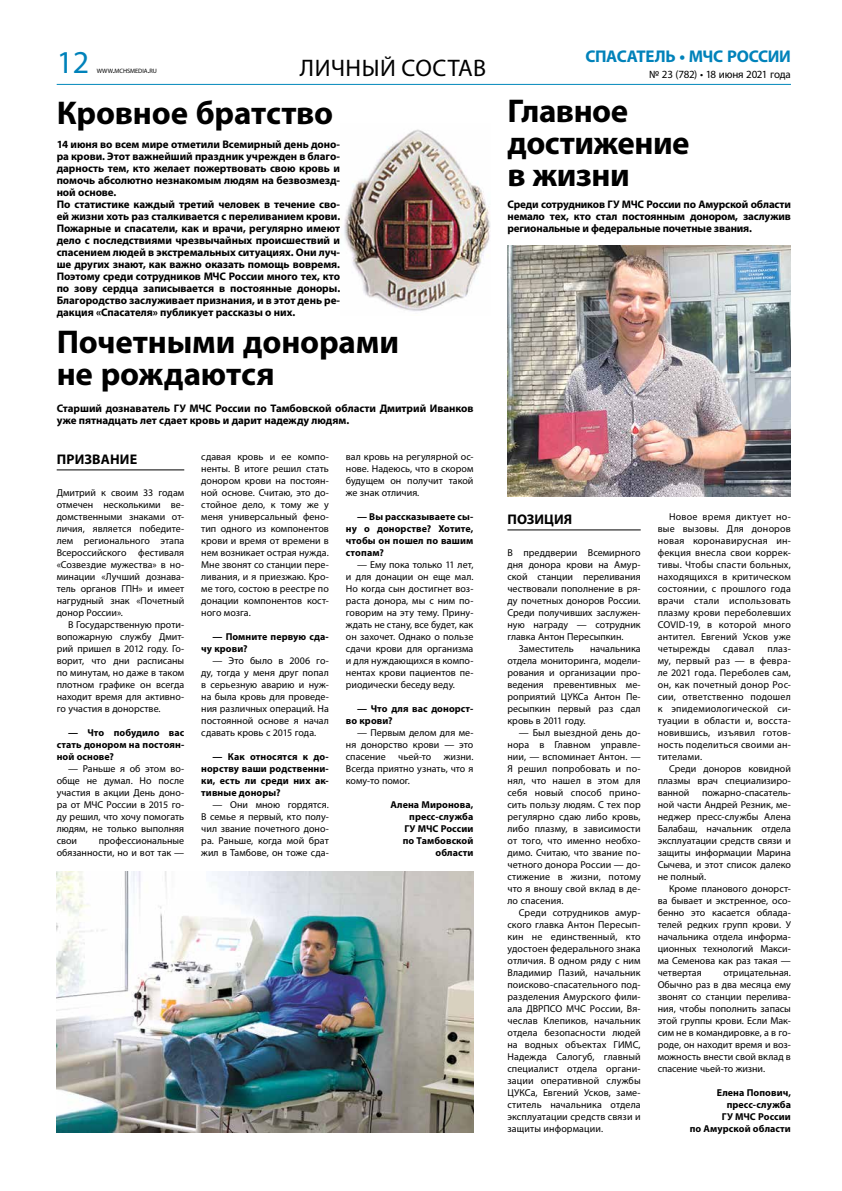
<style>
.page{position:relative;width:842px;height:1191px;background:#fff}
.page>*{position:absolute;margin:0;border:0;box-sizing:border-box;transform-origin:0 0}
.t1{font:700 33px/32px "Myriad Pro";letter-spacing:-.005em;color:#000}
.t2{font:32px "Myriad Pro";color:#0082ba}
.t3{font:24px "Myriad Pro";color:#000}
.t4{font:700 17px "Myriad Pro";letter-spacing:-.02em;color:#0082ba}
.t5{font:700 14px "Myriad Pro";letter-spacing:.005em;color:#000}
.t6{font:700 11px/12px "Myriad Pro";letter-spacing:-.005em;color:#000}
.t7{font:11px "Myriad Pro";letter-spacing:-.02em;color:#000}
.t8{font:10px/12px "Myriad Pro";color:#000;text-align:justify}
.t9{font:700 10px/12px "Myriad Pro";letter-spacing:.01em;color:#000;text-align:justify}
.t10{font:6.3px "Myriad Pro";letter-spacing:-.01em;color:#000}
.s1{font-size:9px}
</style>
<div class="page">
<hr style="left:57px;top:84px;width:734px;height:1px;background:#0087bb">
<hr style="left:57px;top:469px;width:127px;height:1px;background:#000">
<hr style="left:507px;top:529px;width:134px;height:1px;background:#000">
<img style="left:507px;top:246px;width:284px;height:250px">
<img style="left:57px;top:871px;width:416px;height:261px">
<img style="left:344px;top:129px;width:146px;height:182px">
<h2 class="t2" style="left:57px;top:42px;width:34px">12</h2>
<p class="t10" style="left:97px;top:67px;width:62px">WWW<span class="s1">.</span>MCHSMEDIA<span class="s1">.</span>RU</p>
<h3 class="t3" style="left:300px;top:53px;width:31px">личн</h3>
<h3 class="t3" style="left:362px;top:53px;width:55px">ый состав</h3>
<h1 class="t1" style="left:57px;top:98px;width:278px">Кровное братство</h1>
<p class="t6" style="left:57px;top:138px;width:285px">14 июня во всем мире отметили Всемирный день доно&shy;ра крови. Этот важнейший праздник учрежден в благо&shy;дарность тем, кто желает пожертвовать свою кровь и помочь абсолютно незнакомым людям на безвозмезд&shy;ной основе.<br>По статистике каждый третий человек в течение сво&shy;ей жизни хоть раз сталкивается с переливанием крови.<br>Пожарные и спасатели, как и врачи, регулярно имеют дело с последствиями чрезвычайных происшествий и спасением людей в экстремальных ситуациях. Они луч&shy;ше других знают, как важно оказать помощь вовремя.<br>Поэтому среди сотрудников МЧС России много тех, кто по зову сердца записывается в постоянные доноры.<br>Благородство заслуживает признания, и в этот день ре&shy;дакция «Спасателя» публикует рассказы о них.</p>
<h1 class="t1" style="left:57px;top:326px;width:344px">Почетными донорами не рождаются</h1>
<p class="t6" style="left:57px;top:402px;width:418px">Старший дознаватель ГУ МЧС России по Тамбовской области Дмитрий Иванков уже пятнадцать лет сдает кровь и дарит надежду людям.</p>
<h3 class="t5" style="left:57px;top:451px;width:82px">ПРИЗВАН ИЕ</h3>
<p class="t8" style="left:57px;top:486px;width:129px">Дмитрий к своим 33 годам отмечен несколькими ве&shy;домственными знаками от&shy;личия, является победите&shy;лем регионального этапа Всероссийского фестиваля «Созвездие мужества» в но&shy;минации «Лучший дознава&shy;тель органов ГПН» и имеет нагрудный знак «Почетный донор России».</p>
<p class="t8" style="left:57px;top:618px;width:129px;text-indent:11px">В Государственную проти&shy;вопожарную службу Дмит&shy;рий пришел в 2012 году. Го&shy;ворит, что дни расписаны по минутам, но даже в таком плотном графике он всегда находит время для активно&shy;го участия в донорстве.</p>
<p class="t9" style="left:57px;top:726px;width:129px;text-indent:11px">— Что побудило вас стать донором на постоян&shy;ной основе?</p>
<p class="t8" style="left:57px;top:762px;width:129px;text-indent:11px">— Раньше я об этом во&shy;обще не думал. Но после участия в акции День доно&shy;ра от МЧС России в 2015 го&shy;ду решил, что хочу помогать людям, не только выполняя свои</p>
<p class="t8" style="left:57px;top:834px;width:129px;text-align:right">профессиональные обязанности, но и вот так —</p>
<p class="t8" style="left:201px;top:450px;width:129px">сдавая кровь и ее компо&shy;ненты. В итоге решил стать донором крови на постоян&shy;ной основе. Считаю, это до&shy;стойное дело, к тому же у меня универсальный фено&shy;тип одного из компонентов крови и время от времени в нем возникает острая нужда.<br>Мне звонят со станции пере&shy;ливания, и я приезжаю. Кро&shy;ме того, состою в реестре по донации компонентов кост&shy;ного мозга.</p>
<p class="t9" style="left:201px;top:630px;width:129px;text-indent:11px">— Помните первую сда&shy;чу крови?</p>
<p class="t8" style="left:201px;top:654px;width:129px;text-indent:11px">— Это было в 2006 го&shy;ду, тогда у меня друг попал в серьезную аварию и нуж&shy;на была кровь для проведе&shy;ния различных операций. На постоянной основе я начал сдавать кровь с 2015 года.</p>
<p class="t9" style="left:201px;top:750px;width:129px;text-indent:11px">— Как относятся к до&shy;норству ваши родственни&shy;ки, есть ли среди них ак&shy;тивные доноры?</p>
<p class="t8" style="left:201px;top:798px;width:129px;text-indent:11px">— Они мною гордятся.<br>В семье я первый, кто полу&shy;чил звание почетного доно&shy;ра. Раньше, когда мой брат жил в Тамбове, он тоже сда-</p>
<p class="t8" style="left:346px;top:450px;width:129px">вал кровь на регулярной ос&shy;нове. Надеюсь, что в скором будущем он получит такой же знак отличия.</p>
<p class="t9" style="left:346px;top:510px;width:129px;text-indent:11px">— Вы рассказываете сы&shy;ну о донорстве? Хотите, чтобы он пошел по вашим стопам?</p>
<p class="t8" style="left:346px;top:558px;width:129px;text-indent:11px">— Ему пока только 11 лет, и для донации он еще мал.<br>Но когда сын достигнет воз&shy;раста донора, мы с ним по&shy;говорим на эту тему. Прину&shy;ждать не стану, все будет, как он захочет. Однако о пользе сдачи крови для организма и для нуждающихся в компо&shy;нентах крови пациентов пе&shy;риодически беседу веду.</p>
<p class="t9" style="left:346px;top:702px;width:129px;text-indent:11px">— Что для вас донорст&shy;во крови?</p>
<p class="t8" style="left:346px;top:726px;width:129px;text-indent:11px">— Первым делом для ме&shy;ня донорство крови — это спасение чьей-то жизни.<br>Всегда приятно узнать, что я кому-то помог.</p>
<p class="t9" style="left:390px;top:798px;width:85px;text-align:right">Алена Миронова, пресс-служба<br>ГУ МЧС России по Тамбовской области</p>
<h3 class="t4" style="left:585px;top:47px;width:207px">СПАСАТЕЛЬ • МЧС РОССИИ</h3>
<p class="t7" style="left:649px;top:67px;width:143px">№ 23 (782) • 18 июня 2021 года</p>
<h1 class="t1" style="left:507px;top:96px;width:184px">Главное достижение в жизни</h1>
<p class="t6" style="left:507px;top:198px;width:285px;text-align:justify">Среди сотрудников ГУ МЧС России по Амурской области немало тех, кто стал постоянным донором, заслужив региональные и федеральные почетные звания.</p>
<h3 class="t5" style="left:508px;top:511px;width:66px">ПОЗИЦИЯ</h3>
<p class="t8" style="left:507px;top:546px;width:135px">В преддверии Всемирного</p>
<p class="t8" style="left:507px;top:558px;width:135px">дня донора крови на Амур-</p>
<p class="t8" style="left:507px;top:570px;width:135px">ской станции переливания</p>
<p class="t8" style="left:507px;top:582px;width:135px">чествовали пополнение в ря-</p>
<p class="t8" style="left:507px;top:594px;width:135px">ду почетных доноров России.</p>
<p class="t8" style="left:507px;top:606px;width:135px">Среди получивших заслужен-</p>
<p class="t8" style="left:507px;top:618px;width:135px">ную награду — сотрудник</p>
<p class="t8" style="left:507px;top:630px;width:118px">главка Антон Пересыпкин.</p>
<p class="t8" style="left:519px;top:642px;width:56px">Заместитель</p>
<p class="t8" style="left:507px;top:642px;width:135px;text-indent:83px">начальника отдела мониторинга, модели&shy;рования и организации про&shy;ведения превентивных ме&shy;роприятий ЦУКСа Антон Пе&shy;ресыпкин первый раз сдал кровь в 2011 году.</p>
<p class="t8" style="left:507px;top:726px;width:135px;text-indent:11px">— Был выездной день до&shy;нора в Главном управле&shy;нии, — вспоминает Антон. — Я решил попробовать и по&shy;нял, что нашел в этом для себя новый способ прино&shy;сить пользу людям. С тех пор регулярно сдаю либо кровь, либо плазму, в зависимости от того, что именно необхо&shy;димо. Считаю, что звание по&shy;четного донора России — до&shy;стижение в жизни, потому что я вношу свой вклад в де&shy;ло спасения.</p>
<p class="t8" style="left:507px;top:906px;width:135px;text-indent:11px">Среди сотрудников амур&shy;ского главка Антон Пересып&shy;кин не единственный, кто удостоен федерального знака отличия. В одном ряду с ним Владимир Пазий, начальник поисково-спасательного под&shy;разделения Амурского фили&shy;ала ДВРПСО МЧС России, Вя&shy;чеслав Клепиков, начальник отдела безопасности людей на водных объектах ГИМС, Надежда Салогуб, главный специалист отдела органи&shy;зации оперативной службы ЦУКСа, Евгений Усков, заме&shy;ститель начальника отдела эксплуатации средств связи и защиты информации.</p>
<p class="t8" style="left:658px;top:510px;width:135px;text-indent:11px">Новое время диктует но&shy;вые вызовы. Для доноров новая коронавирусная ин&shy;фекция внесла свои коррек&shy;тивы. Чтобы спасти больных, находящихся в критическом состоянии, с прошлого года врачи стали использовать плазму крови переболевших COVID-19, в которой много антител. Евгений Усков уже четырежды</p>
<p class="t8" style="left:658px;top:642px;width:135px;text-indent:110px">плаз&shy;му, первый раз — в февра&shy;ле 2021 года. Переболев сам, он, как почетный донор Рос&shy;сии, ответственно подошел к эпидемиологической си&shy;туации в области и, восста&shy;новившись, изъявил готов&shy;ность поделиться своими ан&shy;тителами.</p>
<p class="t8" style="left:658px;top:762px;width:135px;text-indent:11px">Среди доноров ковидной плазмы врач специализиро&shy;ванной</p>
<p class="t8" style="left:723px;top:642px;width:32px">сдавал</p>
<p class="t8" style="left:658px;top:786px;width:135px;text-indent:44px">пожарно-спасатель&shy;ной части Андрей Резник, ме&shy;неджер пресс-службы Алена Балабаш, начальник отдела эксплуатации средств связи и защиты информации Марина Сычева, и этот список далеко не полный.</p>
<p class="t8" style="left:658px;top:882px;width:135px;text-indent:11px">Кроме планового донорст&shy;ва бывает и экстренное, осо&shy;бенно это касается облада&shy;телей редких групп крови. У начальника отдела информа&shy;ционных технологий Макси&shy;ма Семенова как раз такая — четвертая</p>
<p class="t8" style="left:658px;top:966px;width:135px;text-indent:66px">отрицательная.<br>Обычно раз в два месяца ему звонят со станции перелива&shy;ния, чтобы пополнить запасы этой группы крови. Если Мак&shy;сим не в командировке, а в го&shy;роде, он находит время и воз&shy;можность внести свой вклад в спасение чьей-то жизни.</p>
<p class="t9" style="left:690px;top:1086px;width:103px;text-align:right">Елена Попович, пресс-служба<br>ГУ МЧС России<br>по Амурской области</p>
</div>
